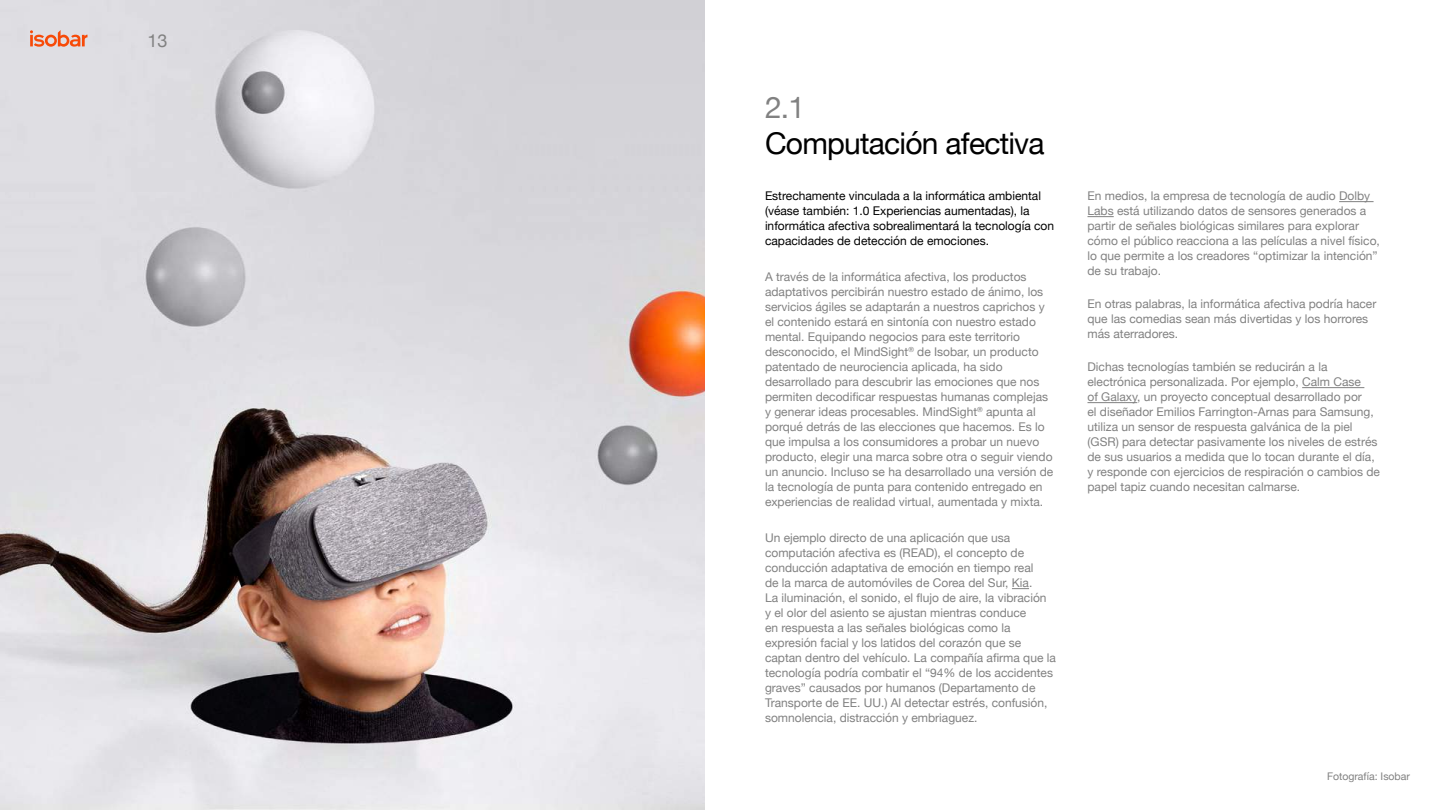
<style>
.page{position:relative;width:1440px;height:810px;background:#fff}
.page>*{position:absolute;margin:0;border:0;box-sizing:border-box;transform-origin:0 0}
.t1{font:30px "Helvetica Neue";letter-spacing:-.025em;color:#000}
.t2{font:30px "Helvetica Neue";color:#818181}
.t3{font:18px "Helvetica Neue";color:#818181}
.t4{font:12px/15px "Helvetica Neue";color:#818181}
.t5{font:12px/15px "Helvetica Neue";color:#000}
.t6{font:10.5px "Helvetica Neue";color:#818181}
</style>
<div class="page">
<img style="left:0;top:0;width:705px;height:810px">
<svg style="left:30px;top:30px;width:57px;height:17px"></svg>
<hr style="left:1339px;top:201px;width:35px;height:1px;background:#818181">
<svg style="left:1088px;top:216px;width:26px;height:1px"></svg>
<hr style="left:1302px;top:387px;width:62px;height:1px;background:#818181">
<hr style="left:1088px;top:402px;width:49px;height:1px;background:#818181">
<svg style="left:1012px;top:588px;width:17px;height:1px"></svg>
<h2 class="t3" style="left:148px;top:27px;width:22px">13</h2>
<h1 class="t2" style="left:765px;top:85px;width:42px">2.1</h1>
<h1 class="t1" style="left:765px;top:121px;width:281px">Computación afectiva</h1>
<p class="t5" style="left:765px;top:189px;width:291px">Estrechamente vinculada a la informática ambiental (véase también: 1.0 Experiencias aumentadas), la informática afectiva sobrealimentará la tecnología con capacidades de detección de emociones.</p>
<p class="t4" style="left:765px;top:270px;width:290px">A través de la informática afectiva, los productos adaptativos percibirán nuestro estado de ánimo, los servicios ágiles se adaptarán a nuestros caprichos y el contenido estará en sintonía con nuestro estado mental. Equipando negocios para este territorio desconocido, el MindSight<sup>®</sup> de Isobar, un producto patentado de neurociencia aplicada, ha sido desarrollado para descubrir las emociones que nos permiten decodificar respuestas humanas complejas y generar ideas procesables. MindSight<sup>®</sup> apunta al porqué detrás de las elecciones que hacemos. Es lo que impulsa a los consumidores a probar un nuevo producto, elegir una marca sobre otra o seguir viendo un anuncio. Incluso se ha desarrollado una versión de la tecnología de punta para contenido entregado en experiencias de realidad virtual, aumentada y mixta.</p>
<p class="t4" style="left:765px;top:531px;width:292px">Un ejemplo directo de una aplicación que usa computación afectiva es (READ), el concepto de conducción adaptativa de emoción en tiempo real<br>de la marca de automóviles de Corea del Sur, Kia.<br>La iluminación, el sonido, el flujo de aire, la vibración<br>y el olor del asiento se ajustan mientras conduce<br>en respuesta a las señales biológicas como la expresión facial y los latidos del corazón que se captan dentro del vehículo. La compañía afirma que la tecnología podría combatir el “94% de los accidentes graves” causados por humanos (Departamento de Transporte de EE. UU.) Al detectar estrés, confusión, somnolencia, distracción y embriaguez.</p>
<p class="t4" style="left:1088px;top:189px;width:294px">En medios, la empresa de tecnología de audio Dolby Labs está utilizando datos de sensores generados a partir de señales biológicas similares para explorar cómo el público reacciona a las películas a nivel físico, lo que permite a los creadores “optimizar la intención” de su trabajo.</p>
<p class="t4" style="left:1088px;top:297px;width:290px">En otras palabras, la informática afectiva podría hacer que las comedias sean más divertidas y los horrores más aterradores.</p>
<p class="t4" style="left:1088px;top:360px;width:294px">Dichas tecnologías también se reducirán a la electrónica personalizada. Por ejemplo, Calm Case<br>of Galaxy, un proyecto conceptual desarrollado por<br>el diseñador Emilios Farrington-Arnas para Samsung, utiliza un sensor de respuesta galvánica de la piel (GSR) para detectar pasivamente los niveles de estrés de sus usuarios a medida que lo tocan durante el día, y responde con ejercicios de respiración o cambios de papel tapiz cuando necesitan calmarse.</p>
<p class="t6" style="left:1327px;top:769px;width:84px">Fotografía: Isobar</p>
</div>
